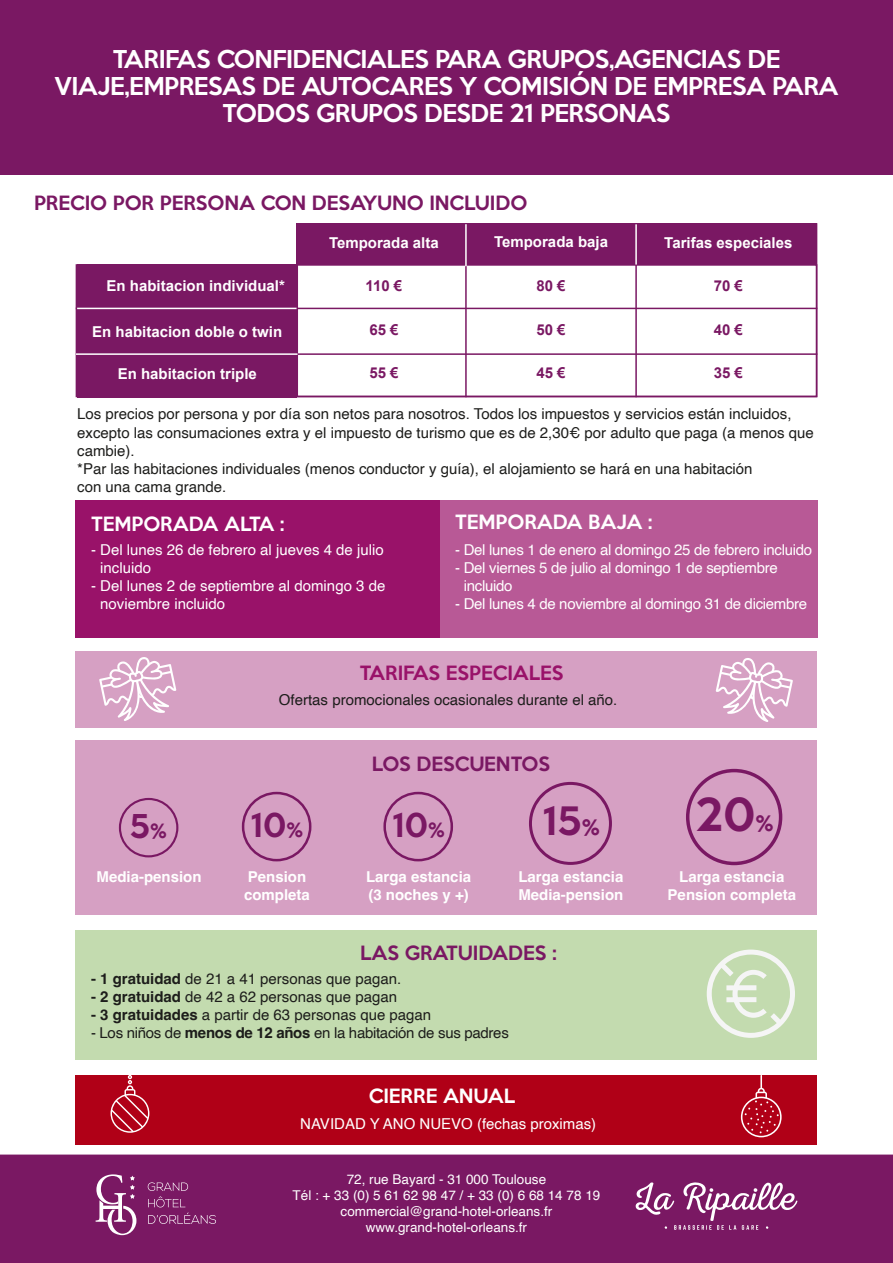
<style>
.page{position:relative;width:893px;height:1263px;background:#fff}
.page>*{position:absolute;margin:0;border:0;box-sizing:border-box;transform-origin:0 0}
.t1{font:500 41.55px "Keep Calm";color:#7a1863}
.t2{font:500 35.7px "Keep Calm";color:#7a1863}
.t3{font:500 30px "Keep Calm";color:#7a1863}
.t4{font:500 22.5px/27px "Keep Calm";letter-spacing:-.02em;color:#fff;text-align:center}
.t5{font:500 18px "Keep Calm";color:#7a1863}
.t6{font:500 18px "Keep Calm";color:#fff}
.t7{font:500 18px "Keep Calm";color:#991269}
.t8{font:15px/18px "Helvetica";color:#1d1d1b}
.t9{font:15px/18px "Helvetica";letter-spacing:-.02em;color:#fff}
.t10{font:15px/18px "Helvetica";color:#fff}
.t11{font:700 15px "Arial";color:#fff}
.t12{font:700 15px/18px "Helvetica";color:#fff}
.t13{font:15px "Helvetica";letter-spacing:-.02em;color:#1d1d1b}
.t14{font:700 15px "Arial";color:#7a1863}
.t15{font:13.5px/16.2px "Helvetica";color:#fff;text-align:center}
.s1{font-size:18px}
.s2{font-size:19.5px}
.s3{font-weight:700}
</style>
<div class="page">
<div style="left:0;top:0;width:893px;height:174px;background:#7a1863"></div>
<div style="left:297px;top:223px;width:520px;height:41px;background:#7a1863"></div>
<div style="left:77px;top:264px;width:220px;height:133px;background:#7a1863"></div>
<hr style="left:76px;top:308px;width:741px;height:1px;background:#7a1863">
<hr style="left:76px;top:308px;width:222px;height:1px;background:#fff">
<hr style="left:76px;top:353px;width:741px;height:2px;background:#7a1863">
<div style="left:76px;top:264px;width:741px;height:133px;border:2px solid #7a1863"></div>
<div style="left:297px;top:223px;width:520px;height:174px;border:2px solid #7a1863"></div>
<hr style="left:465px;top:223px;width:2px;height:174px;background:#7a1863">
<hr style="left:465px;top:224px;width:2px;height:42px;background:#fff">
<hr style="left:635px;top:223px;width:2px;height:174px;background:#7a1863">
<hr style="left:635px;top:224px;width:2px;height:41px;background:#fff">
<hr style="left:76px;top:353px;width:222px;height:2px;background:#fff">
<div style="left:0;top:1154px;width:893px;height:109px;background:#7a1863"></div>
<svg style="left:148px;top:1182px;width:68px;height:42px;background:#862d71"></svg>
<svg style="left:96px;top:1174px;width:40px;height:61px"></svg>
<svg style="left:635px;top:1182px;width:162px;height:48px;background:#954782"></svg>
<div style="left:76px;top:501px;width:741px;height:137px;background:#991269"></div>
<div style="left:440px;top:501px;width:377px;height:137px;background:#b85996"></div>
<div style="left:76px;top:651px;width:741px;height:77px;background:#d6a0c3"></div>
<svg style="left:716px;top:658px;width:77px;height:64px"></svg>
<svg style="left:99px;top:657px;width:77px;height:64px"></svg>
<div style="left:76px;top:1075px;width:741px;height:69px;background:#b00017"></div>
<svg style="left:111px;top:1075px;width:38px;height:58px"></svg>
<svg style="left:741px;top:1075px;width:41px;height:62px"></svg>
<div style="left:76px;top:741px;width:741px;height:174px;background:#d6a0c3"></div>
<div style="left:76px;top:930px;width:741px;height:130px;background:#c3dbaf"></div>
<svg style="left:707px;top:949px;width:88px;height:89px"></svg>
<svg style="left:119px;top:798px;width:59px;height:59px"></svg>
<svg style="left:242px;top:792px;width:69px;height:69px"></svg>
<svg style="left:383px;top:792px;width:70px;height:69px"></svg>
<svg style="left:529px;top:782px;width:83px;height:83px"></svg>
<svg style="left:686px;top:769px;width:96px;height:96px"></svg>
<h3 class="t4" style="left:54px;top:44px;width:785px">TARIFAS CONFIDENCIALES PARA GRUPOS,AGENCIAS DE<br>VIAJE,EMPRESAS DE AUTOCARES Y COMISIÓN DE EMPRESA PARA<br>TODOS GRUPOS DESDE 21 PERSONAS</h3>
<p class="t5" style="left:34px;top:187px;width:495px">PRECIO POR PERSONA CON DESAYUNO INCLUIDO</p>
<p class="t11" style="left:107px;top:276px;width:180px">En habitacion individual*</p>
<p class="t11" style="left:92px;top:322px;width:192px">En habitacion doble o twin</p>
<p class="t11" style="left:118px;top:364px;width:141px">En habitacion triple</p>
<p class="t11" style="left:494px;top:232px;width:115px">Temporada baja</p>
<p class="t11" style="left:664px;top:233px;width:130px">Tarifas especiales</p>
<p class="t11" style="left:329px;top:233px;width:111px">Temporada alta</p>
<p class="t14" style="left:366px;top:276px;width:38px">110 €</p>
<p class="t14" style="left:536px;top:276px;width:31px">80 €</p>
<p class="t14" style="left:714px;top:276px;width:31px">70 €</p>
<p class="t14" style="left:369px;top:320px;width:31px">65 €</p>
<p class="t14" style="left:369px;top:363px;width:31px">55 €</p>
<p class="t14" style="left:536px;top:320px;width:31px">50 €</p>
<p class="t14" style="left:536px;top:363px;width:31px">45 €</p>
<p class="t14" style="left:714px;top:320px;width:31px">40 €</p>
<p class="t14" style="left:714px;top:363px;width:31px">35 €</p>
<p class="t8" style="left:77px;top:406px;width:738px">Los precios por persona y por día son netos para nosotros. Todos los impuestos y servicios están incluidos, excepto las consumaciones extra y el impuesto de turismo que es de 2,30€ por adulto que paga (a menos que cambie).<br>*Par las habitaciones individuales (menos conductor y guía), el alojamiento se hará en una habitación<br>con una cama grande.</p>
<p class="t6" style="left:91px;top:508px;width:195px">TEMPORADA ALTA :</p>
<p class="t6" style="left:455px;top:506px;width:199px">TEMPORADA BAJA :</p>
<p class="t10" style="left:100px;top:541px;width:285px;text-indent:-9px">- Del lunes 26 de febrero al jueves 4 de julio incluido</p>
<p class="t10" style="left:100px;top:577px;width:287px;text-indent:-9px">- Del lunes 2 de septiembre al domingo 3 de noviembre incluido</p>
<p class="t9" style="left:455px;top:541px;width:359px">- Del lunes 1 de enero al domingo 25 de febrero incluido</p>
<p class="t9" style="left:464px;top:559px;width:316px;text-indent:-9px">- Del viernes 5 de julio al domingo 1 de septiembre incluido</p>
<p class="t9" style="left:455px;top:595px;width:354px">- Del lunes 4 de noviembre al domingo 31 de diciembre</p>
<p class="t7" style="left:360px;top:657px;width:205px">TARIFAS ESPECIALES</p>
<p class="t8" style="left:279px;top:691px;width:340px">Ofertas promocionales ocasionales durante el año.</p>
<p class="t5" style="left:372px;top:748px;width:180px">LOS DESCUENTOS</p>
<h3 class="t3" style="left:129px;top:800px;width:39px">5<span class="s1">%</span></h3>
<h3 class="t3" style="left:251px;top:799px;width:54px">10<span class="s1">%</span></h3>
<h3 class="t3" style="left:392px;top:799px;width:54px">10<span class="s1">%</span></h3>
<h2 class="t2" style="left:543px;top:790px;width:59px">15<span class="s2">%</span></h2>
<h1 class="t1" style="left:695px;top:778px;width:80px">20<span class="s2">%</span></h1>
<p class="t12" style="left:97px;top:869px;width:107px">Media-pension</p>
<p class="t12" style="left:244px;top:869px;width:67px">Pension completa</p>
<p class="t12" style="left:366px;top:869px;width:107px">Larga estancia (3 noches y +)</p>
<p class="t12" style="left:518px;top:869px;width:107px">Larga estancia<br>Media-pension</p>
<p class="t12" style="left:668px;top:869px;width:130px;text-align:center">Larga estancia<br>Pension completa</p>
<p class="t5" style="left:360px;top:937px;width:198px">LAS GRATUIDADES :</p>
<p class="t8" style="left:91px;top:970px;width:312px"><span class="s3">- 1 gratuidad</span> de 21 a 41 personas que pagan.</p>
<p class="t8" style="left:91px;top:988px;width:307px"><span class="s3">- 2 gratuidad</span> de 42 a 62 personas que pagan</p>
<p class="t8" style="left:91px;top:1006px;width:342px"><span class="s3">- 3 gratuidades</span> a partir de 63 personas que pagan</p>
<p class="t13" style="left:91px;top:1021px;width:419px">- Los niños de <span class="s3">menos de 12 años</span> en la habitación de sus padres</p>
<p class="t6" style="left:369px;top:1080px;width:148px">CIERRE ANUAL</p>
<p class="t10" style="left:300px;top:1115px;width:297px">NAVIDAD Y ANO NUEVO (fechas proximas)</p>
<p class="t15" style="left:293px;top:1171px;width:309px">72, rue Bayard - 31 000 Toulouse<br>Tél : + 33 (0) 5 61 62 98 47 / + 33 (0) 6 68 14 78 19 commercial@grand-hotel-orleans.fr www.grand-hotel-orleans.fr</p>
</div>
